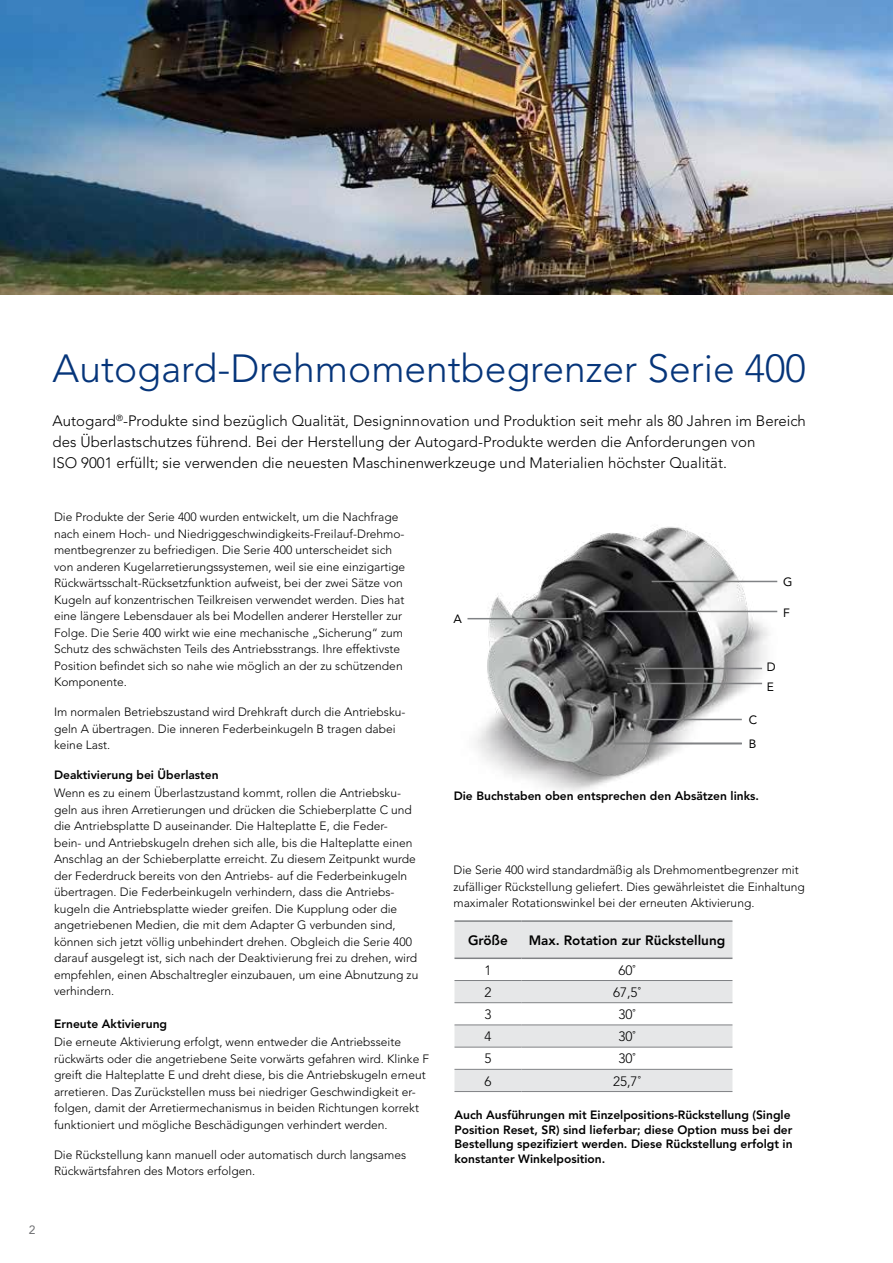
<style>
.page{position:relative;width:893px;height:1263px;background:#fff}
.page>*{position:absolute;margin:0;border:0;box-sizing:border-box;transform-origin:0 0}
.t1{font:300 39px "Avenir LT Std";color:#06357a}
.t2{font:300 15px/21px "Avenir LT Std";color:#000}
.t3{font:800 13.5px "Avenir LT Std";color:#000}
.t4{font:300 13.5px "Avenir LT Std";color:#000}
.t5{font:300 12px/16.5px "Avenir LT Std";color:#000}
.t6{font:800 12px/14.4px "Avenir LT Std";color:#000}
.t7{font:12px "Avenir LT Std";color:#000}
.t8{font:12px "Avenir LT Std";color:#6d6e71}
</style>
<div class="page">
<img style="left:467px;top:527px;width:310px;height:265px">
<hr style="left:601px;top:611px;width:176px;height:1px;background:#808285">
<hr style="left:652px;top:581px;width:125px;height:1px;background:#808285">
<img style="left:0;top:0;width:893px;height:295px">
<hr style="left:635px;top:668px;width:127px;height:1px;background:#808285">
<hr style="left:627px;top:683px;width:135px;height:1px;background:#808285">
<hr style="left:467px;top:618px;width:108px;height:1px;background:#808285">
<div style="left:614px;top:693px;width:129px;height:51px;border:2px solid #808285"></div>
<hr style="left:643px;top:719px;width:99px;height:1px;background:#808285">
<svg style="left:454px;top:922px;width:278px;height:169px;fill:#e6e7e8"></svg>
<hr style="left:454px;top:980px;width:67px;height:1px;background:#808285">
<hr style="left:521px;top:980px;width:211px;height:1px;background:#808285">
<hr style="left:454px;top:1002px;width:67px;height:1px;background:#808285">
<hr style="left:521px;top:1002px;width:211px;height:1px;background:#808285">
<hr style="left:454px;top:1025px;width:67px;height:1px;background:#808285">
<hr style="left:521px;top:1025px;width:211px;height:1px;background:#808285">
<hr style="left:454px;top:1047px;width:67px;height:1px;background:#808285">
<hr style="left:521px;top:1047px;width:211px;height:1px;background:#808285">
<hr style="left:454px;top:1069px;width:67px;height:1px;background:#808285">
<hr style="left:521px;top:1069px;width:211px;height:1px;background:#808285">
<hr style="left:454px;top:1091px;width:67px;height:1px;background:#808285">
<hr style="left:521px;top:1091px;width:211px;height:1px;background:#808285">
<hr style="left:454px;top:920px;width:67px;height:2px;background:#808285">
<hr style="left:521px;top:920px;width:211px;height:2px;background:#808285">
<hr style="left:454px;top:957px;width:67px;height:2px;background:#808285">
<hr style="left:521px;top:957px;width:211px;height:2px;background:#808285">
<h1 class="t1" style="left:53px;top:346px;width:755px">Autogard-Drehmomentbegrenzer Serie 400</h1>
<p class="t2" style="left:53px;top:410px;width:755px">Autogard<sup>®</sup>-Produkte sind bezüglich Qualität, Designinnovation und Produktion seit mehr als 80 Jahren im Bereich des Überlastschutzes führend. Bei der Herstellung der Autogard-Produkte werden die Anforderungen von<br>ISO 9001 erfüllt; sie verwenden die neuesten Maschinenwerkzeuge und Materialien höchster Qualität.</p>
<p class="t5" style="left:54px;top:509px;width:353px">Die Produkte der Serie 400 wurden entwickelt, um die Nachfrage nach einem Hoch- und Niedriggeschwindigkeits-Freilauf-Drehmo&shy;mentbegrenzer zu befriedigen. Die Serie 400 unterscheidet sich von anderen Kugelarretierungssystemen, weil sie eine einzigartige Rückwärtsschalt-Rücksetzfunktion aufweist, bei der zwei Sätze von Kugeln auf konzentrischen Teilkreisen verwendet werden. Dies hat eine längere Lebensdauer als bei Modellen anderer Hersteller zur Folge. Die Serie 400 wirkt wie eine mechanische „Sicherung“ zum Schutz des schwächsten Teils des Antriebsstrangs. Ihre effektivste Position befindet sich so nahe wie möglich an der zu schützenden Komponente.</p>
<p class="t5" style="left:54px;top:704px;width:353px">Im normalen Betriebszustand wird Drehkraft durch die Antriebsku&shy;geln A übertragen. Die inneren Federbeinkugeln B tragen dabei keine Last.</p>
<p class="t6" style="left:54px;top:768px;width:166px">Deaktivierung bei Überlasten</p>
<p class="t5" style="left:54px;top:785px;width:366px">Wenn es zu einem Überlastzustand kommt, rollen die Antriebsku&shy;geln aus ihren Arretierungen und drücken die Schieberplatte C und die Antriebsplatte D auseinander. Die Halteplatte E, die Feder-<br>bein- und Antriebskugeln drehen sich alle, bis die Halteplatte einen Anschlag an der Schieberplatte erreicht. Zu diesem Zeitpunkt wurde der Federdruck bereits von den Antriebs- auf die Federbeinkugeln übertragen. Die Federbeinkugeln verhindern, dass die Antriebs&shy;kugeln die Antriebsplatte wieder greifen. Die Kupplung oder die angetriebenen Medien, die mit dem Adapter G verbunden sind, können sich jetzt völlig unbehindert drehen. Obgleich die Serie 400 darauf ausgelegt ist, sich nach der Deaktivierung frei zu drehen, wird empfehlen, einen Abschaltregler einzubauen, um eine Abnutzung zu verhindern.</p>
<p class="t6" style="left:54px;top:1017px;width:115px">Erneute Aktivierung</p>
<p class="t5" style="left:54px;top:1034px;width:377px">Die erneute Aktivierung erfolgt, wenn entweder die Antriebsseite rückwärts oder die angetriebene Seite vorwärts gefahren wird. Klinke F greift die Halteplatte E und dreht diese, bis die Antriebskugeln erneut arretieren. Das Zurückstellen muss bei niedriger Geschwindigkeit er&shy;folgen, damit der Arretiermechanismus in beiden Richtungen korrekt funktioniert und mögliche Beschädigungen verhindert werden.</p>
<p class="t5" style="left:54px;top:1146px;width:354px">Die Rückstellung kann manuell oder automatisch durch langsames<br>Rückwärtsfahren des Motors erfolgen.</p>
<p class="t7" style="left:453px;top:612px;width:10px">A</p>
<p class="t7" style="left:783px;top:575px;width:11px">G</p>
<p class="t7" style="left:783px;top:606px;width:8px">F</p>
<p class="t7" style="left:749px;top:713px;width:10px">C</p>
<p class="t7" style="left:749px;top:737px;width:9px">B</p>
<p class="t7" style="left:767px;top:660px;width:10px">D</p>
<p class="t7" style="left:767px;top:680px;width:9px">E</p>
<p class="t6" style="left:454px;top:788px;width:307px">Die Buchstaben oben entsprechen den Absätzen links.</p>
<p class="t5" style="left:453px;top:862px;width:353px">Die Serie 400 wird standardmäßig als Drehmomentbegrenzer mit zufälliger Rückstellung geliefert. Dies gewährleistet die Einhaltung maximaler Rotationswinkel bei der erneuten Aktivierung.</p>
<p class="t3" style="left:468px;top:932px;width:41px">Größe</p>
<p class="t3" style="left:529px;top:932px;width:198px">Max. Rotation zur Rückstellung</p>
<p class="t4" style="left:484px;top:962px;width:9px">1</p>
<p class="t4" style="left:618px;top:962px;width:19px">60˚</p>
<p class="t4" style="left:484px;top:984px;width:9px">2</p>
<p class="t4" style="left:613px;top:984px;width:29px">67,5˚</p>
<p class="t4" style="left:484px;top:1006px;width:9px">3</p>
<p class="t4" style="left:618px;top:1006px;width:19px">30˚</p>
<p class="t4" style="left:484px;top:1028px;width:9px">4</p>
<p class="t4" style="left:618px;top:1028px;width:19px">30˚</p>
<p class="t4" style="left:484px;top:1051px;width:9px">5</p>
<p class="t4" style="left:618px;top:1051px;width:19px">30˚</p>
<p class="t4" style="left:484px;top:1073px;width:9px">6</p>
<p class="t4" style="left:613px;top:1073px;width:29px">25,7˚</p>
<p class="t6" style="left:454px;top:1108px;width:340px">Auch Ausführungen mit Einzelpositions-Rückstellung (Single Position Reset, SR) sind lieferbar; diese Option muss bei der Bestellung spezifiziert werden. Diese Rückstellung erfolgt in konstanter Winkelposition.</p>
<p class="t8" style="left:29px;top:1222px;width:8px">2</p>
</div>
